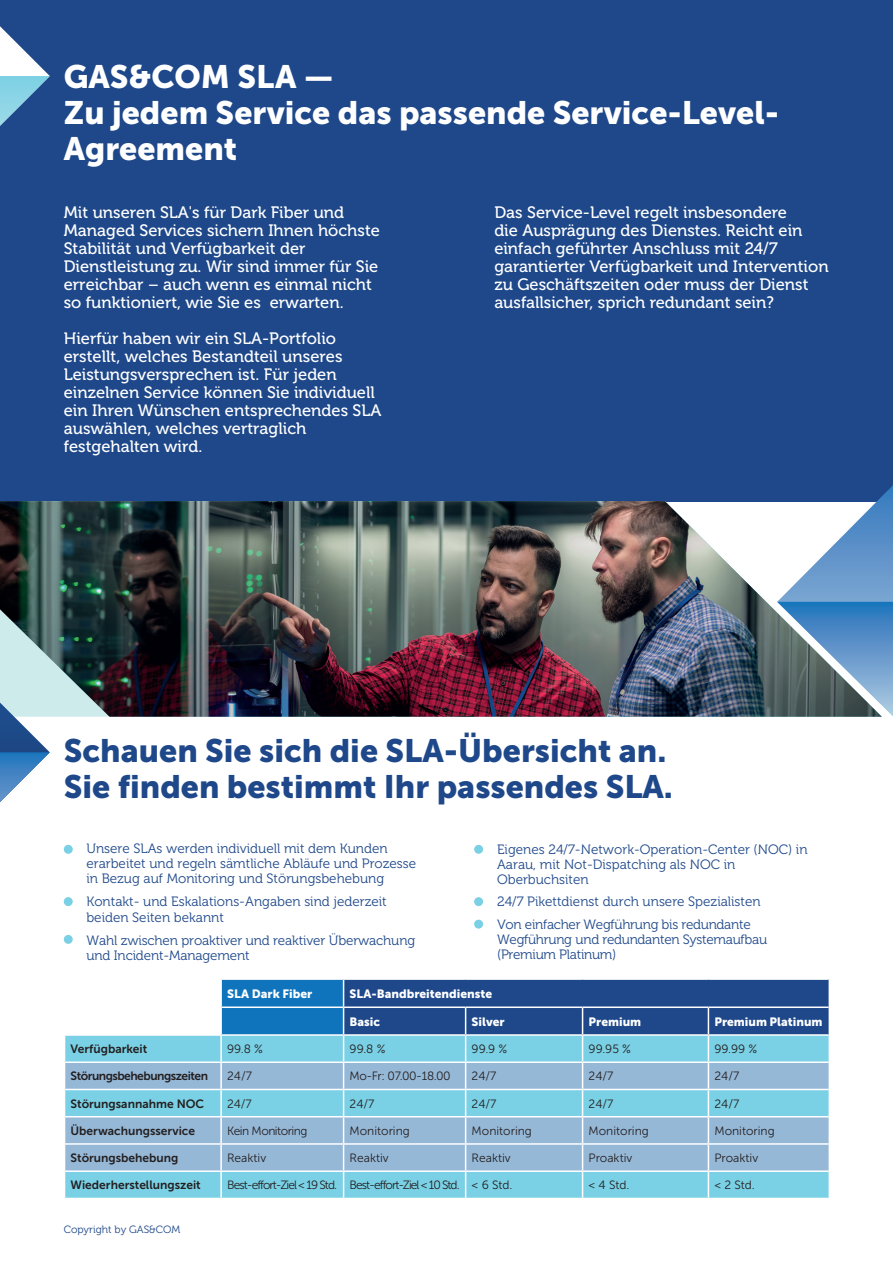
<style>
.page{position:relative;width:893px;height:1263px;background:#fff}
.page>*{position:absolute;margin:0;border:0;box-sizing:border-box;transform-origin:0 0}
.t1{font:32.25px/36px "Museo Sans 900";color:#1e488a}
.t2{font:32.25px/36px "Museo Sans 900";color:#fff}
.t3{font:16.5px/18px "Museo 500";color:#fff}
.t4{font:13.5px/15px "Museo 300";color:#1e488a}
.t5{font:13.5px/15px "Museo 300";letter-spacing:-.02em;color:#1e488a}
.t6{font:12px "Museo Sans 300";color:#231f20}
.t7{font:12px "Museo Sans 700";color:#231f20}
.t8{font:12px "Museo Sans 900";color:#fff}
.t9{font:12px "Museo Sans 300";letter-spacing:-.08em;color:#231f20}
.t10{font:12px "Museo Sans 700";letter-spacing:-.04em;color:#231f20}
.t11{font:12px "Museo Sans 300";letter-spacing:-.03em;color:#231f20}
.t12{font:12px "Museo Sans 300";letter-spacing:-.04em;color:#231f20}
.t13{font:10.5px "Museo 300";color:#1e488a}
</style>
<div class="page">
<div style="left:0;top:0;width:893px;height:501px;background:#1e488a"></div>
<svg style="left:877px;top:485px;width:16px;height:231px;background:#6094c8"></svg>
<img style="left:0;top:501px;width:882px;height:216px">
<svg style="left:0;top:702px;width:50px;height:100px"></svg>
<div style="left:474px;top:845px;width:9px;height:9px;background:#7ad0e4;border-radius:50%"></div>
<div style="left:474px;top:897px;width:9px;height:9px;background:#7ad0e4;border-radius:50%"></div>
<div style="left:64px;top:845px;width:9px;height:9px;background:#7ad0e4;border-radius:50%"></div>
<div style="left:64px;top:897px;width:9px;height:9px;background:#7ad0e4;border-radius:50%"></div>
<div style="left:64px;top:935px;width:9px;height:9px;background:#7ad0e4;border-radius:50%"></div>
<svg style="left:0;top:26px;width:50px;height:100px"></svg>
<div style="left:65px;top:1036px;width:155px;height:162px;background:#7ad0e4"></div>
<svg style="left:65px;top:1063px;width:155px;height:107px;background:#90beda"></svg>
<hr style="left:64px;top:1061px;width:157px;height:2px;background:#fff">
<hr style="left:64px;top:1089px;width:157px;height:1px;background:#fff">
<hr style="left:64px;top:1116px;width:157px;height:1px;background:#fff">
<hr style="left:64px;top:1143px;width:157px;height:2px;background:#fff">
<hr style="left:64px;top:1170px;width:157px;height:2px;background:#fff">
<svg style="left:221px;top:979px;width:608px;height:219px;background:#72aacd"></svg>
<hr style="left:466px;top:978px;width:117px;height:2px;background:#fff">
<hr style="left:583px;top:978px;width:125px;height:2px;background:#fff">
<hr style="left:708px;top:978px;width:121px;height:2px;background:#fff">
<hr style="left:221px;top:1006px;width:123px;height:2px;background:#fff">
<hr style="left:344px;top:1006px;width:122px;height:2px;background:#fff">
<hr style="left:466px;top:1006px;width:117px;height:2px;background:#fff">
<hr style="left:583px;top:1006px;width:125px;height:2px;background:#fff">
<hr style="left:708px;top:1006px;width:121px;height:2px;background:#fff">
<div style="left:474px;top:920px;width:9px;height:9px;background:#7ad0e4;border-radius:50%"></div>
<p class="t2" style="left:64px;top:59px;width:272px">GAS&amp;COM SLA —</p>
<p class="t2" style="left:64px;top:95px;width:717px">Zu jedem Service das passende Service-Level-<br>Agreement</p>
<p class="t3" style="left:64px;top:203px;width:318px">Mit unseren SLA's für Dark Fiber und Managed Services sichern Ihnen höchste Stabilität und Verfügbarkeit der Dienstleistung zu. Wir sind immer für Sie erreichbar – auch wenn es einmal nicht so funktioniert, wie Sie es erwarten.</p>
<p class="t3" style="left:64px;top:329px;width:319px">Hierfür haben wir ein SLA-Portfolio erstellt, welches Bestandteil unseres Leistungsversprechen ist. Für jeden einzelnen Service können Sie individuell ein Ihren Wünschen entsprechendes SLA auswählen, welches vertraglich festgehalten wird.</p>
<p class="t3" style="left:494px;top:203px;width:294px">Das Service-Level regelt insbesondere</p>
<p class="t3" style="left:494px;top:221px;width:336px">die Ausprägung des Dienstes. Reicht ein einfach geführter Anschluss mit 24/7 garantierter Verfügbarkeit und Intervention zu Geschäftszeiten oder muss der Dienst ausfallsicher, sprich redundant sein?</p>
<p class="t1" style="left:64px;top:732px;width:611px">Schauen Sie sich die SLA-Übersicht an.<br>Sie finden bestimmt Ihr passendes SLA.</p>
<p class="t4" style="left:86px;top:841px;width:331px">Unsere SLAs werden individuell mit dem Kunden erarbeitet und regeln sämtliche Abläufe und Prozesse in Bezug auf Monitoring und Störungsbehebung</p>
<p class="t4" style="left:86px;top:893px;width:302px;line-height:16.2px">Kontakt- und Eskalations-Angaben sind jederzeit beiden Seiten bekannt</p>
<p class="t4" style="left:86px;top:933px;width:330px">Wahl zwischen proaktiver und reaktiver Überwachung und Incident-Management</p>
<p class="t4" style="left:497px;top:842px;width:312px">Eigenes 24/7-Network-Operation-Center (NOC) in<br>Aarau, mit Not-Dispatching als NOC in<br>Oberbuchsiten</p>
<p class="t4" style="left:497px;top:891px;width:265px;line-height:22.5px">24/7 Pikettdienst durch unsere Spezialisten<br>Von einfacher Wegführung bis redundante</p>
<p class="t5" style="left:497px;top:932px;width:272px">Wegführung und redundanten Systemaufbau (Premium Platinum)</p>
<p class="t8" style="left:227px;top:987px;width:87px">SLA Dark Fiber</p>
<p class="t8" style="left:350px;top:987px;width:144px">SLA-Bandbreitendienste</p>
<p class="t8" style="left:350px;top:1014px;width:32px">Basic</p>
<p class="t8" style="left:472px;top:1014px;width:35px">Silver</p>
<p class="t8" style="left:589px;top:1014px;width:54px">Premium</p>
<p class="t8" style="left:714px;top:1014px;width:110px">Premium Platinum</p>
<p class="t7" style="left:71px;top:1042px;width:78px">Verfügbarkeit</p>
<p class="t6" style="left:227px;top:1042px;width:37px">99.8 %</p>
<p class="t6" style="left:350px;top:1042px;width:37px">99.8 %</p>
<p class="t6" style="left:472px;top:1042px;width:37px">99.9 %</p>
<p class="t6" style="left:589px;top:1042px;width:44px">99.95 %</p>
<p class="t6" style="left:714px;top:1042px;width:44px">99.99 %</p>
<p class="t10" style="left:71px;top:1069px;width:139px">Störungsbehebungszeiten</p>
<p class="t6" style="left:227px;top:1070px;width:26px">24/7</p>
<p class="t11" style="left:350px;top:1070px;width:103px">Mo-Fr: 07.00-18.00</p>
<p class="t6" style="left:472px;top:1070px;width:26px">24/7</p>
<p class="t6" style="left:589px;top:1070px;width:26px">24/7</p>
<p class="t6" style="left:714px;top:1070px;width:26px">24/7</p>
<p class="t7" style="left:71px;top:1097px;width:135px">Störungsannahme NOC</p>
<p class="t6" style="left:227px;top:1097px;width:26px">24/7</p>
<p class="t6" style="left:350px;top:1097px;width:26px">24/7</p>
<p class="t6" style="left:472px;top:1097px;width:26px">24/7</p>
<p class="t6" style="left:589px;top:1097px;width:26px">24/7</p>
<p class="t6" style="left:714px;top:1097px;width:26px">24/7</p>
<p class="t7" style="left:71px;top:1124px;width:126px">Überwachungsservice</p>
<p class="t12" style="left:227px;top:1124px;width:82px">Kein Monitoring</p>
<p class="t6" style="left:350px;top:1124px;width:62px">Monitoring</p>
<p class="t6" style="left:472px;top:1124px;width:62px">Monitoring</p>
<p class="t6" style="left:589px;top:1124px;width:62px">Monitoring</p>
<p class="t6" style="left:714px;top:1124px;width:62px">Monitoring</p>
<p class="t7" style="left:71px;top:1151px;width:109px">Störungsbehebung</p>
<p class="t6" style="left:227px;top:1151px;width:41px">Reaktiv</p>
<p class="t6" style="left:350px;top:1151px;width:41px">Reaktiv</p>
<p class="t6" style="left:472px;top:1151px;width:41px">Reaktiv</p>
<p class="t6" style="left:589px;top:1151px;width:45px">Proaktiv</p>
<p class="t6" style="left:714px;top:1151px;width:45px">Proaktiv</p>
<p class="t7" style="left:71px;top:1178px;width:132px">Wiederherstellungszeit</p>
<p class="t9" style="left:227px;top:1179px;width:111px">Best-effort-Ziel &lt; 19 Std.</p>
<p class="t9" style="left:350px;top:1179px;width:112px">Best-effort-Ziel &lt; 10 Std.</p>
<p class="t6" style="left:472px;top:1179px;width:42px">&lt; 6 Std.</p>
<p class="t6" style="left:589px;top:1179px;width:42px">&lt; 4 Std.</p>
<p class="t6" style="left:714px;top:1179px;width:42px">&lt; 2 Std.</p>
<p class="t13" style="left:64px;top:1223px;width:118px">Copyright by GAS&amp;COM</p>
</div>
